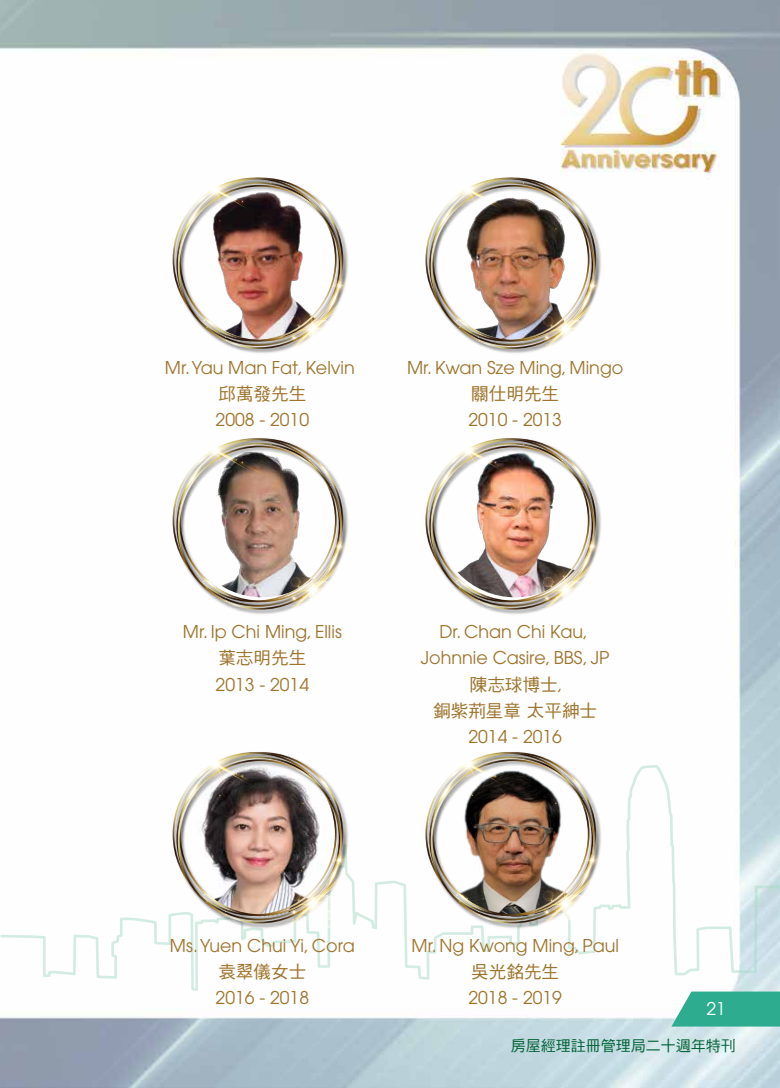
<style>
.page{position:relative;width:780px;height:1088px;background:#fff}
.page>*{position:absolute;margin:0;border:0;box-sizing:border-box;transform-origin:0 0}
.t1{font:17.62px/26.4px "Avant Garde";color:#9e732a;text-align:center}
.t2{font:17.62px/26.4px "DF Hei HK W5";color:#9e732a;text-align:center}
.t3{font:17.5px "Avant Garde";color:#fff}
.t4{font:15px "DF Hei HK W5";color:#006234}
.s1{font-family:"Avant Garde"}
</style>
<div class="page">
<img style="left:0;top:0;width:780px;height:1088px">
<svg style="left:671px;top:991px;width:109px;height:35px;background:#43b49b"></svg>
<svg style="left:0;top:765px;width:780px;height:226px"></svg>
<img style="left:281px;top:176px;width:69px;height:97px">
<img style="left:176px;top:184px;width:173px;height:172px">
<svg style="left:154px;top:159px;width:127px;height:77px"></svg>
<svg style="left:298px;top:186px;width:50px;height:53px"></svg>
<svg style="left:188px;top:296px;width:48px;height:54px"></svg>
<img style="left:254px;top:273px;width:116px;height:111px">
<img style="left:534px;top:176px;width:69px;height:97px">
<img style="left:429px;top:184px;width:172px;height:172px">
<svg style="left:407px;top:159px;width:127px;height:77px"></svg>
<svg style="left:550px;top:186px;width:51px;height:53px"></svg>
<svg style="left:441px;top:296px;width:47px;height:54px"></svg>
<img style="left:507px;top:273px;width:116px;height:111px">
<img style="left:176px;top:444px;width:173px;height:172px">
<img style="left:154px;top:420px;width:127px;height:77px">
<svg style="left:298px;top:447px;width:50px;height:53px"></svg>
<svg style="left:188px;top:557px;width:48px;height:54px"></svg>
<svg style="left:254px;top:534px;width:116px;height:111px"></svg>
<img style="left:534px;top:437px;width:69px;height:97px">
<img style="left:429px;top:444px;width:172px;height:172px">
<img style="left:407px;top:420px;width:127px;height:77px">
<svg style="left:550px;top:447px;width:51px;height:53px"></svg>
<svg style="left:441px;top:557px;width:47px;height:54px"></svg>
<img style="left:507px;top:534px;width:116px;height:111px">
<img style="left:176px;top:758px;width:173px;height:172px">
<img style="left:154px;top:734px;width:127px;height:77px">
<svg style="left:298px;top:760px;width:50px;height:53px"></svg>
<img style="left:188px;top:871px;width:48px;height:53px">
<img style="left:254px;top:848px;width:116px;height:111px">
<img style="left:534px;top:751px;width:69px;height:97px">
<img style="left:429px;top:758px;width:172px;height:172px">
<svg style="left:407px;top:734px;width:127px;height:77px"></svg>
<svg style="left:550px;top:760px;width:51px;height:53px"></svg>
<svg style="left:441px;top:871px;width:47px;height:53px"></svg>
<img style="left:507px;top:848px;width:116px;height:111px">
<p class="t1" style="left:165px;top:354px;width:191px">Mr. Yau Man Fat, Kelvin</p>
<p class="t2" style="left:218px;top:380px;width:89px">邱萬發先生</p>
<p class="t1" style="left:216px;top:407px;width:95px">2008 - 2010</p>
<p class="t1" style="left:407px;top:354px;width:218px">Mr. Kwan Sze Ming, Mingo</p>
<p class="t2" style="left:471px;top:380px;width:89px">關仕明先生</p>
<p class="t1" style="left:468px;top:407px;width:95px">2010 - 2013</p>
<p class="t1" style="left:183px;top:618px;width:160px">Mr. Ip Chi Ming, Ellis</p>
<p class="t2" style="left:218px;top:644px;width:89px">葉志明先生</p>
<p class="t1" style="left:215px;top:671px;width:95px">2013 - 2014</p>
<p class="t1" style="left:420px;top:618px;width:190px">Dr. Chan Chi Kau,<br>Johnnie Casire, BBS, JP</p>
<p class="t2" style="left:433px;top:671px;width:165px">陳志球博士<span class="s1">,<br></span>銅紫荊星章 太平紳士</p>
<p class="t1" style="left:468px;top:724px;width:95px">2014 - 2016</p>
<p class="t1" style="left:170px;top:932px;width:186px">Ms. Yuen Chui Yi, Cora</p>
<p class="t2" style="left:218px;top:958px;width:89px">袁翠儀女士</p>
<p class="t1" style="left:215px;top:985px;width:95px">2016 - 2018</p>
<p class="t1" style="left:411px;top:932px;width:209px">Mr. Ng Kwong Ming, Paul</p>
<p class="t2" style="left:471px;top:958px;width:89px">吳光銘先生</p>
<p class="t1" style="left:468px;top:985px;width:95px">2018 - 2019</p>
<p class="t3" style="left:706px;top:998px;width:21px">21</p>
<p class="t4" style="left:511px;top:1037px;width:227px">房屋經理註冊管理局二十週年特刊</p>
</div>
